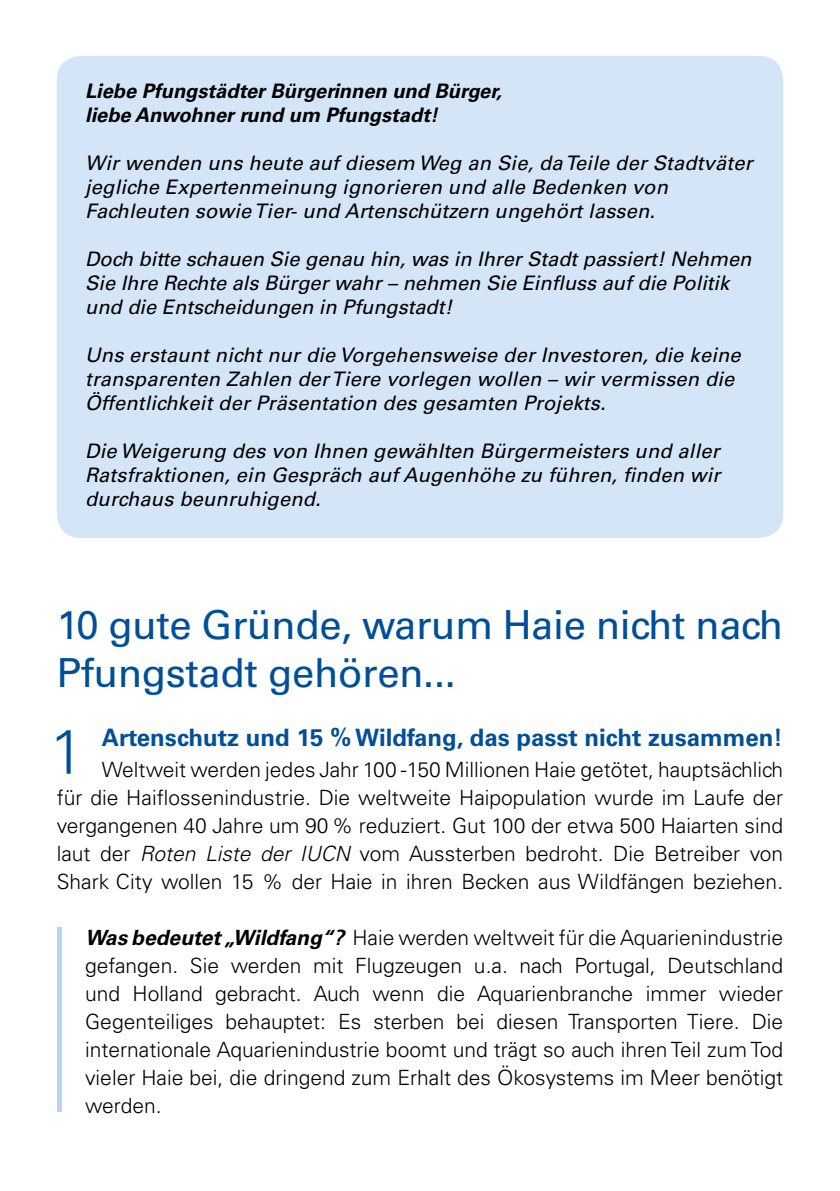
<style>
.page{position:relative;width:840px;height:1191px;background:#fff}
.page>*{position:absolute;margin:0;border:0;box-sizing:border-box;transform-origin:0 0}
.t1{font:300 62.8px "Univers";color:#004f98}
.t2{font:40px/48px "Univers";letter-spacing:-.01em;color:#004f98}
.t3{font:700 24px "Univers";color:#004f98}
.t4{font:300 21px/28px "Univers";color:#000;text-align:justify}
.t5{font:italic 20px/24px "Univers";letter-spacing:.01em;color:#000}
.t6{font:italic 700 20px/24px "Univers";color:#000}
.s1{font-style:italic}
.s2{font-weight:700;font-style:italic}
</style>
<div class="page">
<div style="left:57px;top:56px;width:725px;height:482px;background:#d3e5f7;border-radius:24px"></div>
<hr style="left:57px;top:927px;width:4px;height:184px;background:#bcd4f0">
<p class="t6" style="left:85px;top:79px;width:418px">Liebe Pfungstädter Bürgerinnen und Bürger, liebe Anwohner rund um Pfungstadt!</p>
<p class="t5" style="left:85px;top:151px;width:668px">Wir wenden uns heute auf diesem Weg an Sie, da Teile der Stadtväter jegliche Expertenmeinung ignorieren und alle Bedenken von<br>Fachleuten sowie Tier- und Artenschützern ungehört lassen.</p>
<p class="t5" style="left:85px;top:247px;width:667px">Doch bitte schauen Sie genau hin, was in Ihrer Stadt passiert! Nehmen<br>Sie Ihre Rechte als Bürger wahr – nehmen Sie Einfluss auf die Politik und die Entscheidungen in Pfungstadt!</p>
<p class="t5" style="left:85px;top:343px;width:656px">Uns erstaunt nicht nur die Vorgehensweise der Investoren, die keine transparenten Zahlen der Tiere vorlegen wollen – wir vermissen die<br>Öffentlichkeit der Präsentation des gesamten Projekts.</p>
<p class="t5" style="left:85px;top:439px;width:636px;text-align:justify">Die Weigerung des von Ihnen gewählten Bürgermeisters und aller Ratsfraktionen, ein Gespräch auf Augenhöhe zu führen, finden wir durchaus beunruhigend.</p>
<h2 class="t2" style="left:57px;top:601px;width:727px">10 gute Gründe, warum Haie nicht nach<br>Pfungstadt gehören...</h2>
<h1 class="t1" style="left:49px;top:713px;width:36px">1</h1>
<p class="t3" style="left:102px;top:723px;width:682px">Artenschutz und 15 % Wildfang, das passt nicht zusammen!</p>
<p class="t4" style="left:57px;top:755px;width:727px;text-indent:45px">Weltweit werden jedes Jahr 100 -150 Millionen Haie getötet, hauptsächlich für die Haiflossenindustrie. Die weltweite Haipopulation wurde im Laufe der vergangenen 40 Jahre um 90 % reduziert. Gut 100 der etwa 500 Haiarten sind laut der <span class="s1">Roten Liste der IUCN</span> vom Aussterben bedroht. Die Betreiber von Shark City wollen 15 % der Haie in ihren Becken aus Wildfängen beziehen.</p>
<p class="t4" style="left:85px;top:923px;width:699px"><span class="s2">Was bedeutet „Wildfang“?</span> Haie werden weltweit für die Aquarienindustrie gefangen. Sie werden mit Flugzeugen u.a. nach Portugal, Deutschland und Holland gebracht. Auch wenn die Aquarienbranche immer wieder Gegenteiliges behauptet: Es sterben bei diesen Transporten Tiere. Die internationale Aquarienindustrie boomt und trägt so auch ihren Teil zum Tod vieler Haie bei, die dringend zum Erhalt des Ökosystems im Meer benötigt werden.</p>
</div>
